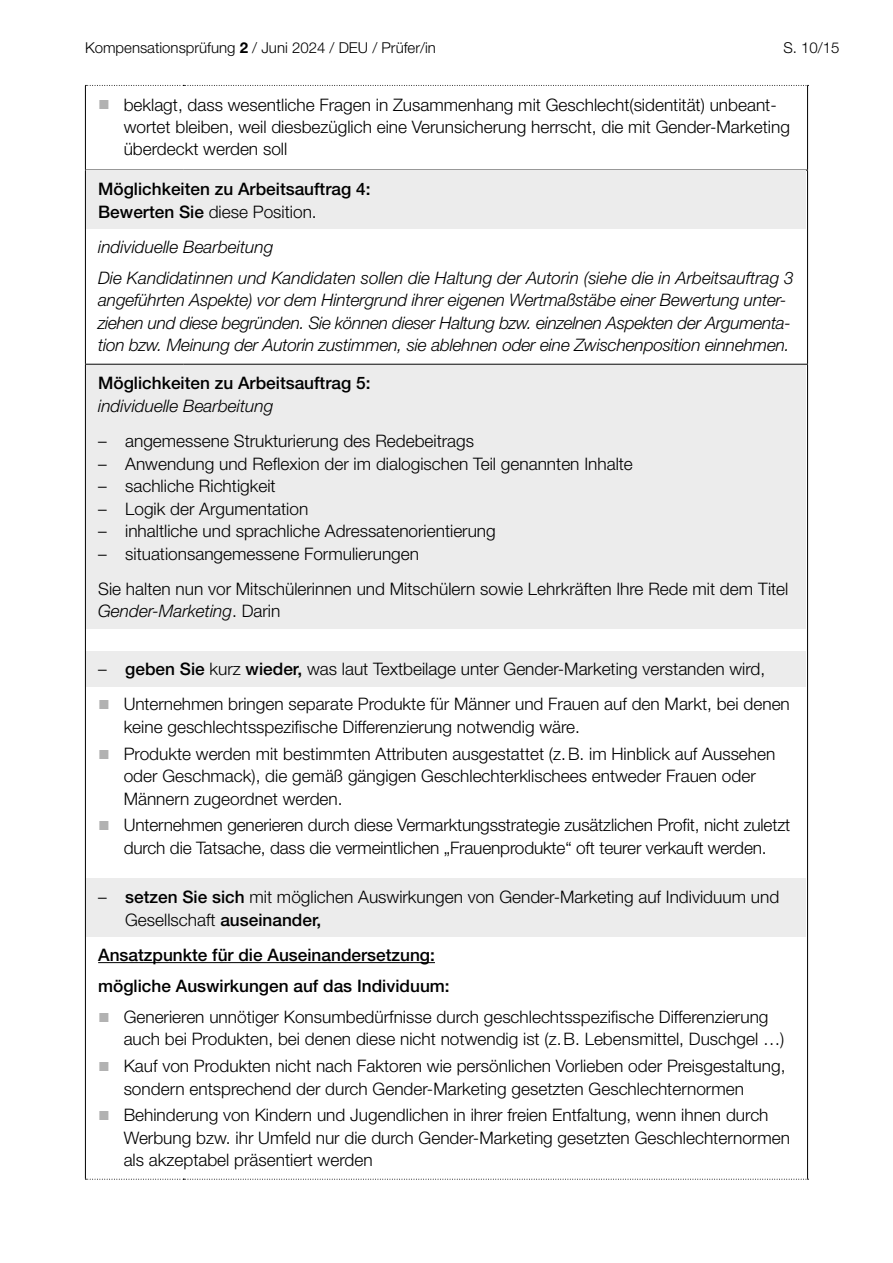
<style>
.page{position:relative;width:893px;height:1263px;background:#fff}
.page>*{position:absolute;margin:0;border:0;box-sizing:border-box;transform-origin:0 0}
.t1{font:300 17.25px/22.5px "Helvetica Neue LT Std";color:#000}
.t2{font:italic 300 17.25px/22.5px "Helvetica Neue LT Std";letter-spacing:-.01em;color:#000}
.t3{font:500 17.25px/22.5px "Helvetica Neue LT Std";color:#000}
.t4{font:300 15px "Helvetica Neue LT Std";color:#000}
.s1{font-weight:700}
.s2{font-family:"Arial";font-weight:400;font-size:19.5px;color:#b2b2b2}
.s3{font-weight:300}
.s4{font-style:normal}
.s5{font-weight:500}
</style>
<div class="page">
<hr style="left:85px;top:170px;width:1px;height:194px;background:#000">
<hr style="left:807px;top:170px;width:1px;height:194px;background:#000">
<hr style="left:85px;top:364px;width:98px;height:1px;background:#000">
<hr style="left:85px;top:365px;width:1px;height:814px;background:#000">
<hr style="left:183px;top:364px;width:625px;height:1px;background:#000">
<hr style="left:807px;top:365px;width:1px;height:814px;background:#000">
<svg style="left:85px;top:1179px;width:723px;height:1px"></svg>
<svg style="left:85px;top:85px;width:723px;height:1px"></svg>
<hr style="left:85px;top:86px;width:1px;height:84px;background:#000">
<hr style="left:807px;top:86px;width:1px;height:84px;background:#000">
<hr style="left:85px;top:170px;width:98px;height:1px;background:#000">
<hr style="left:183px;top:170px;width:625px;height:1px;background:#000">
<div style="left:87px;top:171px;width:719px;height:58px;background:#ececec"></div>
<div style="left:87px;top:365px;width:719px;height:58px;background:#ececec"></div>
<div style="left:87px;top:423px;width:719px;height:148px;background:#ececec"></div>
<div style="left:87px;top:571px;width:719px;height:58px;background:#ececec"></div>
<div style="left:87px;top:651px;width:719px;height:35px;background:#ececec"></div>
<div style="left:87px;top:879px;width:719px;height:58px;background:#ececec"></div>
<hr style="left:98px;top:962px;width:337px;height:1px;background:#000">
<p class="t4" style="left:85px;top:39px;width:352px">Kompensationsprüfung <span class="s1">2</span> / Juni 2024 / DEU / Prüfer/in</p>
<p class="t4" style="left:783px;top:39px;width:58px">S. 10/15</p>
<p class="t1" style="left:124px;top:93px;width:668px;text-indent:-26px"><span class="s2">■</span> beklagt, dass wesentliche Fragen in Zusammenhang mit Geschlecht(sidentität) unbeant&shy;wortet bleiben, weil diesbezüglich eine Verunsicherung herrscht, die mit Gender-Marketing überdeckt werden soll</p>
<p class="t3" style="left:98px;top:178px;width:274px">Möglichkeiten zu Arbeitsauftrag 4:<br>Bewerten Sie <span class="s3">diese Position.</span></p>
<p class="t2" style="left:98px;top:231px;width:697px;line-height:31px">individuelle Bearbeitung<br>Die Kandidatinnen und Kandidaten sollen die Haltung der Autorin (siehe die in Arbeitsauftrag 3</p>
<p class="t2" style="left:98px;top:289px;width:694px">angeführten Aspekte) vor dem Hintergrund ihrer eigenen Wertmaßstäbe einer Bewertung unter&shy;ziehen und diese begründen. Sie können dieser Haltung bzw. einzelnen Aspekten der Argumenta&shy;tion bzw. Meinung der Autorin zustimmen, sie ablehnen oder eine Zwischenposition einnehmen.</p>
<p class="t3" style="left:98px;top:372px;width:274px">Möglichkeiten zu Arbeitsauftrag 5:</p>
<p class="t2" style="left:98px;top:394px;width:177px">individuelle Bearbeitung</p>
<p class="t1" style="left:98px;top:429px;width:377px">– angemessene Strukturierung des Redebeitrags</p>
<p class="t1" style="left:98px;top:452px;width:536px">– Anwendung und Reflexion der im dialogischen Teil genannten Inhalte</p>
<p class="t1" style="left:98px;top:474px;width:179px">– sachliche Richtigkeit</p>
<p class="t1" style="left:98px;top:497px;width:212px">– Logik der Argumentation</p>
<p class="t1" style="left:98px;top:519px;width:399px">– inhaltliche und sprachliche Adressatenorientierung</p>
<p class="t1" style="left:98px;top:535px;width:692px;line-height:35.2px">– situationsangemessene Formulierungen<br>Sie halten nun vor Mitschülerinnen und Mitschülern sowie Lehrkräften Ihre Rede mit dem Titel</p>
<p class="t2" style="left:98px;top:600px;width:184px">Gender-Marketing<span class="s4">. Darin</span></p>
<p class="t1" style="left:98px;top:657px;width:669px">– <span class="s5">geben Sie</span> kurz <span class="s5">wieder,</span> was laut Textbeilage unter Gender-Marketing verstanden wird,</p>
<p class="t1" style="left:124px;top:693px;width:668px;text-indent:-26px"><span class="s2">■</span> Unternehmen bringen separate Produkte für Männer und Frauen auf den Markt, bei denen keine geschlechtsspezifische Differenzierung notwendig wäre.</p>
<p class="t1" style="left:124px;top:742px;width:653px;text-indent:-26px"><span class="s2">■</span> Produkte werden mit bestimmten Attributen ausgestattet (z.B. im Hinblick auf Aussehen oder Geschmack), die gemäß gängigen Geschlechterklischees entweder Frauen oder<br>Männern zugeordnet werden.</p>
<p class="t1" style="left:98px;top:814px;width:694px;text-align:center"><span class="s2">■</span> Unternehmen generieren durch diese Vermarktungsstrategie zusätzlichen Profit, nicht zuletzt durch die Tatsache, dass die vermeintlichen „Frauenprodukte“ oft teurer verkauft werden.</p>
<p class="t1" style="left:125px;top:885px;width:656px;text-indent:-27px">– <span class="s5">setzen Sie sich</span> mit möglichen Auswirkungen von Gender-Marketing auf Individuum und<br>Gesellschaft <span class="s5">auseinander,</span></p>
<p class="t3" style="left:98px;top:939px;width:353px;line-height:31px">Ansatzpunkte für die Auseinandersetzung: mögliche Auswirkungen auf das Individuum:</p>
<p class="t1" style="left:124px;top:1005px;width:662px;text-indent:-26px"><span class="s2">■</span> Generieren unnötiger Konsumbedürfnisse durch geschlechtsspezifische Differenzierung auch bei Produkten, bei denen diese nicht notwendig ist (z.B. Lebensmittel, Duschgel …)</p>
<p class="t1" style="left:124px;top:1054px;width:663px;text-indent:-26px"><span class="s2">■</span> Kauf von Produkten nicht nach Faktoren wie persönlichen Vorlieben oder Preisgestaltung, sondern entsprechend der durch Gender-Marketing gesetzten Geschlechternormen</p>
<p class="t1" style="left:124px;top:1104px;width:668px;text-indent:-26px"><span class="s2">■</span> Behinderung von Kindern und Jugendlichen in ihrer freien Entfaltung, wenn ihnen durch<br>Werbung bzw. ihr Umfeld nur die durch Gender-Marketing gesetzten Geschlechternormen als akzeptabel präsentiert werden</p>
</div>
